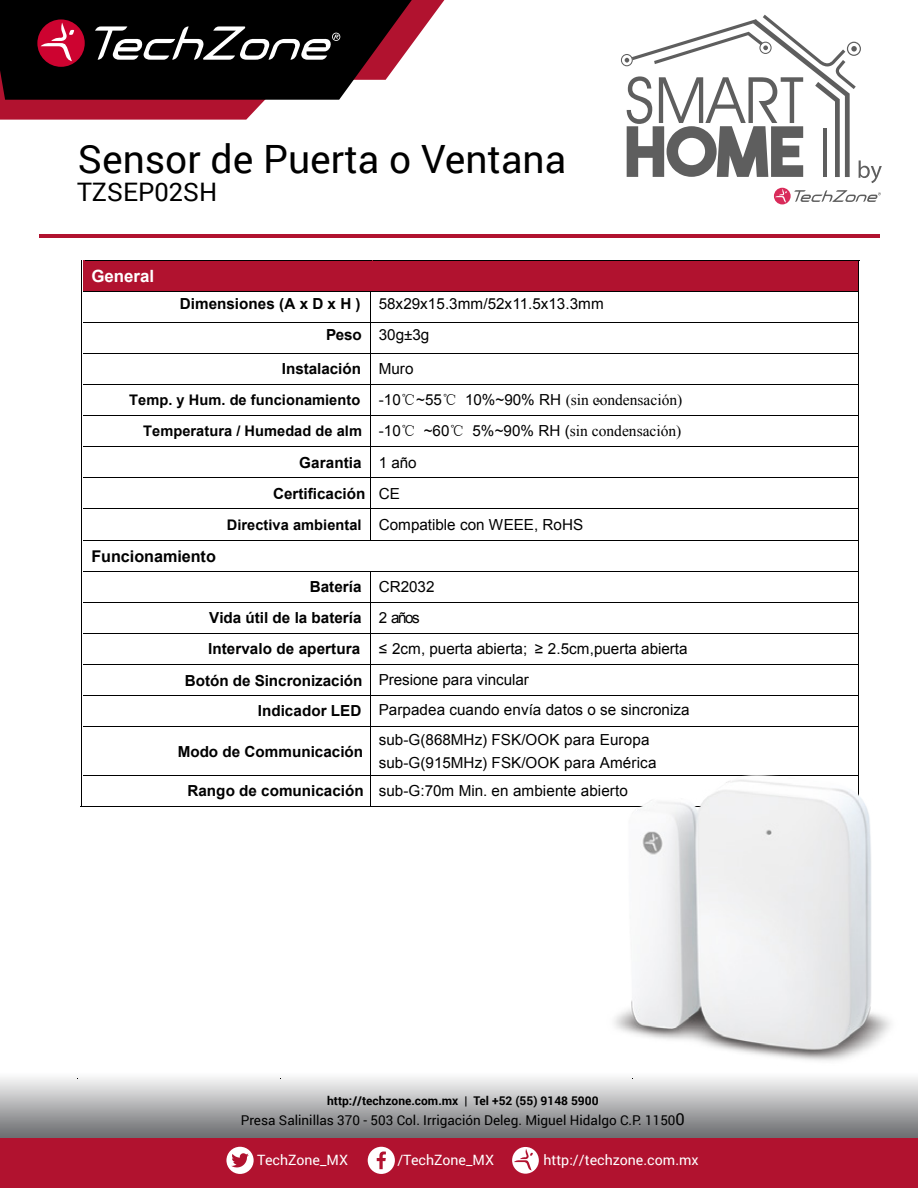
<style>
.page{position:relative;width:918px;height:1188px;background:#fff}
.page>*{position:absolute;margin:0;border:0;box-sizing:border-box;transform-origin:0 0}
.t1{font:39px "Roboto";color:#000}
.t2{font:25.5px "Roboto";color:#000}
.t3{font:700 16.95px "Arial";color:#fff}
.t4{font:700 16.2px "Arial";letter-spacing:-.005em;color:#000}
.t5{font:15.45px "Times New Roman";color:#000}
.t6{font:15.3px/31.2px "Arial";letter-spacing:.005em;color:#000}
.t7{font:700 15.3px "Arial";color:#000}
.t8{font:700 14.55px/31px "Arial";letter-spacing:.005em;color:#000;text-align:right}
.t9{font:14.25px "Roboto";color:#fff}
.t10{font:13.5px "Roboto";color:#000}
.t11{font:700 12px "Roboto";color:#000}
.s1{font-weight:700}
.s2{font-weight:400}
.s3{font-family:"Arial";font-size:15.3px}
.s4{font-family:"Sim Sun";font-size:15.3px}
.s5{font-size:16.5px}
</style>
<div class="page">
<div style="left:83px;top:260px;width:775px;height:31px;background:#b1122f"></div>
<svg style="left:0;top:0;width:444px;height:120px"></svg>
<svg style="left:0;top:0;width:412px;height:100px;background:#2b1c1f"></svg>
<div style="left:0;top:1138px;width:918px;height:50px;background:#b1122f"></div>
<div style="left:0;top:1071px;width:918px;height:67px;background:linear-gradient(to bottom,#fff,#696a6d)"></div>
<div style="left:226px;top:1147px;width:28px;height:27px;background:#fff;border-radius:50%"></div>
<svg style="left:231px;top:1153px;width:18px;height:14px"></svg>
<div style="left:368px;top:1147px;width:27px;height:27px;background:#fff;border-radius:50%"></div>
<svg style="left:377px;top:1152px;width:9px;height:17px"></svg>
<svg style="left:512px;top:1147px;width:27px;height:27px"></svg>
<svg style="left:514px;top:1149px;width:19px;height:21px"></svg>
<hr style="left:40px;top:234px;width:840px;height:4px;background:#b1122f">
<svg style="left:621px;top:15px;width:261px;height:189px"></svg>
<hr style="left:81px;top:260px;width:1px;height:31px;background:#000">
<hr style="left:858px;top:260px;width:1px;height:31px;background:#000">
<hr style="left:84px;top:291px;width:286px;height:1px;background:#000">
<hr style="left:371px;top:291px;width:487px;height:1px;background:#000">
<hr style="left:85px;top:260px;width:287px;height:1px;background:#000">
<hr style="left:373px;top:260px;width:487px;height:1px;background:#000">
<hr style="left:81px;top:292px;width:1px;height:30px;background:#000">
<hr style="left:370px;top:292px;width:1px;height:30px;background:#000">
<hr style="left:858px;top:292px;width:1px;height:30px;background:#000">
<hr style="left:84px;top:322px;width:286px;height:1px;background:#000">
<hr style="left:371px;top:322px;width:487px;height:1px;background:#000">
<hr style="left:81px;top:323px;width:1px;height:30px;background:#000">
<hr style="left:370px;top:323px;width:1px;height:30px;background:#000">
<hr style="left:858px;top:323px;width:1px;height:30px;background:#000">
<hr style="left:84px;top:353px;width:286px;height:1px;background:#000">
<hr style="left:371px;top:353px;width:487px;height:1px;background:#000">
<hr style="left:81px;top:354px;width:1px;height:30px;background:#000">
<hr style="left:370px;top:354px;width:1px;height:30px;background:#000">
<hr style="left:858px;top:354px;width:1px;height:30px;background:#000">
<hr style="left:84px;top:384px;width:286px;height:1px;background:#000">
<hr style="left:371px;top:384px;width:487px;height:1px;background:#000">
<hr style="left:81px;top:385px;width:1px;height:30px;background:#000">
<hr style="left:370px;top:385px;width:1px;height:30px;background:#000">
<hr style="left:858px;top:385px;width:1px;height:30px;background:#000">
<hr style="left:84px;top:415px;width:286px;height:1px;background:#000">
<hr style="left:371px;top:415px;width:487px;height:1px;background:#000">
<hr style="left:81px;top:416px;width:1px;height:30px;background:#000">
<hr style="left:370px;top:416px;width:1px;height:30px;background:#000">
<hr style="left:858px;top:416px;width:1px;height:30px;background:#000">
<hr style="left:84px;top:446px;width:286px;height:1px;background:#000">
<hr style="left:371px;top:446px;width:487px;height:1px;background:#000">
<hr style="left:81px;top:447px;width:1px;height:31px;background:#000">
<hr style="left:370px;top:447px;width:1px;height:31px;background:#000">
<hr style="left:858px;top:447px;width:1px;height:31px;background:#000">
<hr style="left:84px;top:478px;width:286px;height:1px;background:#000">
<hr style="left:371px;top:478px;width:487px;height:1px;background:#000">
<hr style="left:81px;top:478px;width:1px;height:31px;background:#000">
<hr style="left:370px;top:478px;width:1px;height:31px;background:#000">
<hr style="left:858px;top:478px;width:1px;height:31px;background:#000">
<hr style="left:84px;top:509px;width:286px;height:1px;background:#000">
<hr style="left:371px;top:509px;width:487px;height:1px;background:#000">
<hr style="left:81px;top:509px;width:1px;height:31px;background:#000">
<hr style="left:370px;top:509px;width:1px;height:31px;background:#000">
<hr style="left:858px;top:509px;width:1px;height:31px;background:#000">
<hr style="left:84px;top:540px;width:286px;height:1px;background:#000">
<hr style="left:371px;top:540px;width:487px;height:1px;background:#000">
<hr style="left:81px;top:541px;width:1px;height:30px;background:#000">
<hr style="left:858px;top:541px;width:1px;height:30px;background:#000">
<hr style="left:84px;top:571px;width:286px;height:1px;background:#000">
<hr style="left:371px;top:571px;width:487px;height:1px;background:#000">
<hr style="left:81px;top:572px;width:1px;height:30px;background:#000">
<hr style="left:370px;top:572px;width:1px;height:30px;background:#000">
<hr style="left:858px;top:572px;width:1px;height:30px;background:#000">
<hr style="left:84px;top:602px;width:286px;height:1px;background:#000">
<hr style="left:371px;top:602px;width:487px;height:1px;background:#000">
<hr style="left:81px;top:603px;width:1px;height:30px;background:#000">
<hr style="left:370px;top:603px;width:1px;height:30px;background:#000">
<hr style="left:858px;top:603px;width:1px;height:30px;background:#000">
<hr style="left:84px;top:633px;width:286px;height:1px;background:#000">
<hr style="left:371px;top:633px;width:487px;height:1px;background:#000">
<hr style="left:81px;top:634px;width:1px;height:30px;background:#000">
<hr style="left:370px;top:634px;width:1px;height:30px;background:#000">
<hr style="left:858px;top:634px;width:1px;height:30px;background:#000">
<hr style="left:84px;top:664px;width:286px;height:1px;background:#000">
<hr style="left:371px;top:664px;width:487px;height:1px;background:#000">
<hr style="left:81px;top:665px;width:1px;height:30px;background:#000">
<hr style="left:370px;top:665px;width:1px;height:30px;background:#000">
<hr style="left:858px;top:665px;width:1px;height:30px;background:#000">
<hr style="left:84px;top:695px;width:286px;height:1px;background:#000">
<hr style="left:371px;top:695px;width:487px;height:1px;background:#000">
<hr style="left:81px;top:696px;width:1px;height:30px;background:#000">
<hr style="left:370px;top:696px;width:1px;height:30px;background:#000">
<hr style="left:858px;top:696px;width:1px;height:30px;background:#000">
<hr style="left:84px;top:726px;width:286px;height:1px;background:#000">
<hr style="left:371px;top:726px;width:487px;height:1px;background:#000">
<hr style="left:81px;top:727px;width:1px;height:48px;background:#000">
<hr style="left:370px;top:727px;width:1px;height:48px;background:#000">
<hr style="left:858px;top:727px;width:1px;height:48px;background:#000">
<hr style="left:84px;top:775px;width:286px;height:1px;background:#000">
<hr style="left:371px;top:775px;width:487px;height:1px;background:#000">
<hr style="left:80px;top:806px;width:286px;height:1px;background:#000">
<hr style="left:367px;top:806px;width:487px;height:1px;background:#000">
<hr style="left:81px;top:776px;width:1px;height:30px;background:#000">
<hr style="left:370px;top:776px;width:1px;height:30px;background:#000">
<img style="left:614px;top:775px;width:277px;height:286px">
<h1 class="t1" style="left:78px;top:132px;width:490px">Sensor de Puerta o Ventana</h1>
<h2 class="t2" style="left:77px;top:174px;width:142px">TZSEP02SH</h2>
<p class="t3" style="left:91px;top:265px;width:64px">General</p>
<p class="t6" style="left:326px;top:288px;width:279px;text-indent:-146px"><span class="s1">Dimensiones (A x D x H )</span> 58x29x15.3mm/52x11.5x13.3mm<br><span class="s1">Peso</span> 30g±3g</p>
<p class="t7" style="left:282px;top:359px;width:133px">Instalación <span class="s2">Muro</span></p>
<p class="t5" style="left:379px;top:390px;width:305px"><span class="s3">-10</span><span class="s4">℃</span><span class="s3">~55</span><span class="s4">℃</span> <span class="s3">10%~90% RH</span> (sin condensación)</p>
<p class="t8" style="left:129px;top:385px;width:234px">Temp. y Hum. de funcionamiento<br>Temperatura / Humedad de alm</p>
<p class="t6" style="left:596px;top:384px;width:7px">-</p>
<p class="t5" style="left:379px;top:421px;width:304px"><span class="s3">-10</span><span class="s4">℃</span> <span class="s3">~60</span><span class="s4">℃</span> <span class="s3">5%~90% RH (</span>sin condensación)</p>
<p class="t7" style="left:299px;top:452px;width:119px">Garantia <span class="s2">1 año</span></p>
<p class="t7" style="left:273px;top:483px;width:128px">Certificación <span class="s2">CE</span></p>
<p class="t6" style="left:379px;top:509px;width:206px">Compatible con WEEE, RoHS</p>
<p class="t8" style="left:227px;top:510px;width:136px">Directiva ambiental</p>
<p class="t4" style="left:91px;top:545px;width:126px">Funcionamiento</p>
<p class="t7" style="left:310px;top:577px;width:126px">Batería <span class="s2">CR2032</span></p>
<p class="t7" style="left:209px;top:608px;width:212px">Vida útil de la batería <span class="s2">2 años</span></p>
<p class="t6" style="left:208px;top:633px;width:481px"><span class="s1">Intervalo de apertura</span> ≤ 2cm, puerta abierta; ≥ 2.5cm,puerta abierta</p>
<p class="t7" style="left:185px;top:670px;width:346px">Botón de Sincronización <span class="s2">Presione para vincular</span></p>
<p class="t6" style="left:258px;top:694px;width:433px"><span class="s1">Indicador LED</span> Parpadea cuando envía datos o se sincroniza</p>
<p class="t7" style="left:178px;top:741px;width:187px">Modo de Communicación</p>
<p class="t6" style="left:379px;top:727px;width:279px;line-height:23.9px">sub-G(868MHz) FSK/OOK para Europa sub-G(915MHz) FSK/OOK para América</p>
<p class="t6" style="left:187px;top:775px;width:442px"><span class="s1">Rango de comunicación</span> sub-G:70m Min. en ambiente abierto</p>
<p class="t11" style="left:327px;top:1092px;width:273px">http://techzone.com.mx | Tel +52 (55) 9148 5900</p>
<p class="t10" style="left:241px;top:1110px;width:446px">Presa Salinillas 370 - 503 Col. Irrigación Deleg. Miguel Hidalgo C.P. 1150<span class="s5">0</span></p>
<p class="t9" style="left:257px;top:1150px;width:92px">TechZone_MX</p>
<p class="t9" style="left:397px;top:1150px;width:98px">/TechZone_MX</p>
<p class="t9" style="left:543px;top:1150px;width:157px">http://techzone.com.mx</p>
</div>
